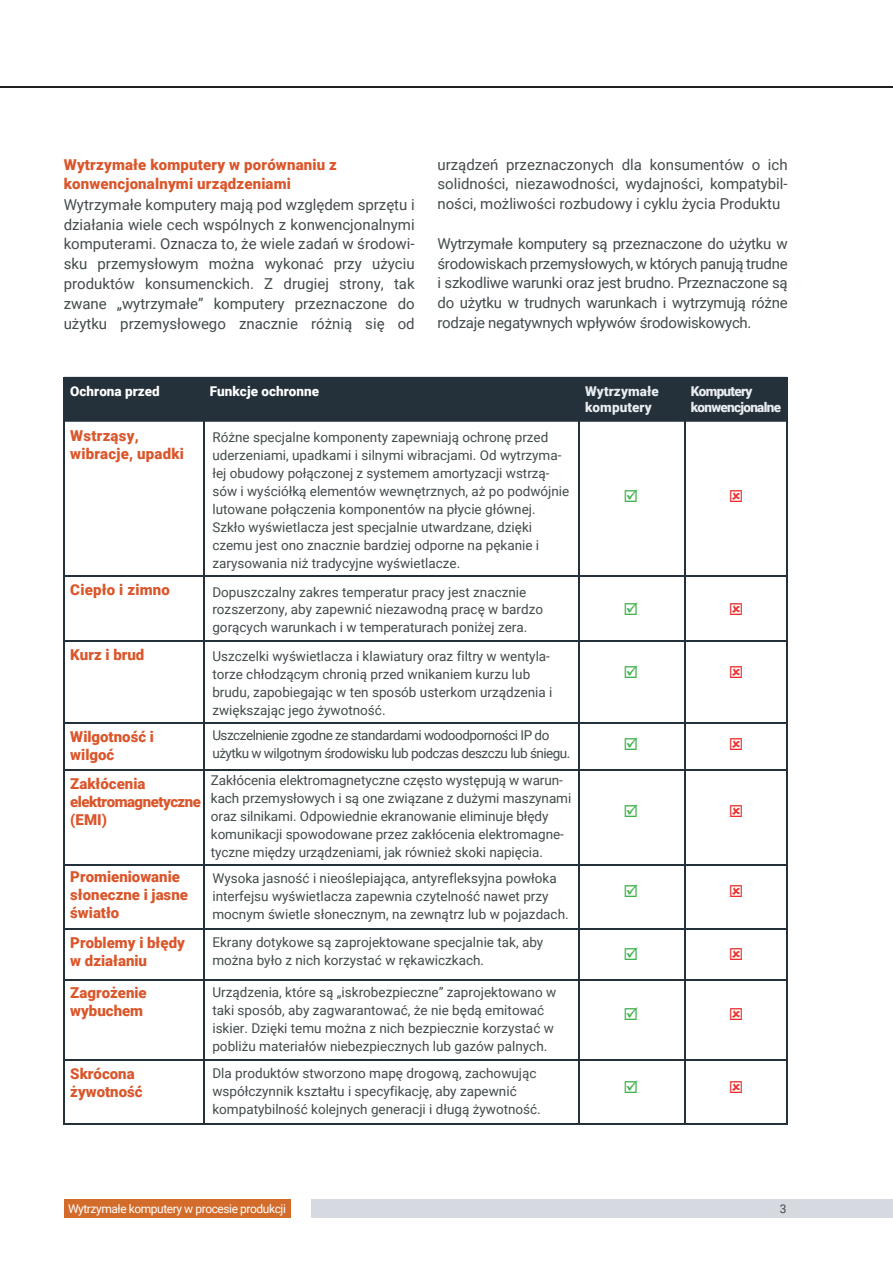
<style>
.page{position:relative;width:893px;height:1263px;background:#fff}
.page>*{position:absolute;margin:0;border:0;box-sizing:border-box;transform-origin:0 0}
.t1{font:15px/19.8px "Roboto";color:#434b4c;text-align:justify}
.t2{font:900 15px/18px "Roboto";color:#da562b}
.t3{font:900 15px/18px "Roboto";letter-spacing:-.035em;color:#da562b}
.t4{font:13.5px/18px "Roboto";color:#434b4c}
.t5{font:13.5px/18px "Roboto";letter-spacing:-.035em;color:#434b4c}
.t6{font:900 13.5px "Roboto";color:#fff}
.t7{font:900 13.5px/16.2px "Roboto";letter-spacing:-.05em;color:#eaedf0}
.t8{font:900 13.5px/16.2px "Roboto";letter-spacing:.005em;color:#eaedf0}
.t9{font:12px "Roboto";letter-spacing:-.035em;color:#fff}
.t10{font:12px "Roboto";color:#434b4c}
</style>
<div class="page">
<div style="left:312px;top:1199px;width:581px;height:18px;background:#d6d9df"></div>
<div style="left:64px;top:1199px;width:227px;height:18px;background:#d36c2b"></div>
<hr style="left:0;top:86px;width:893px;height:2px;background:#232021">
<div style="left:65px;top:377px;width:722px;height:45px;background:#24303a"></div>
<hr style="left:64px;top:377px;width:1px;height:747px;background:#24303a">
<hr style="left:203px;top:377px;width:1px;height:747px;background:#24303a">
<hr style="left:579px;top:377px;width:1px;height:747px;background:#24303a">
<hr style="left:684px;top:381px;width:1px;height:743px;background:#24303a">
<hr style="left:787px;top:377px;width:1px;height:747px;background:#24303a">
<hr style="left:64px;top:576px;width:723px;height:1px;background:#24303a">
<hr style="left:64px;top:640px;width:723px;height:1px;background:#24303a">
<hr style="left:64px;top:723px;width:723px;height:1px;background:#24303a">
<hr style="left:64px;top:769px;width:723px;height:1px;background:#24303a">
<hr style="left:64px;top:864px;width:723px;height:1px;background:#24303a">
<hr style="left:64px;top:929px;width:723px;height:1px;background:#24303a">
<hr style="left:64px;top:979px;width:723px;height:1px;background:#24303a">
<hr style="left:64px;top:1060px;width:723px;height:1px;background:#24303a">
<hr style="left:64px;top:1124px;width:723px;height:1px;background:#24303a">
<p class="t2" style="left:64px;top:154px;width:275px;line-height:19.5px">Wytrzymałe komputery w porównaniu z konwencjonalnymi urządzeniami</p>
<p class="t1" style="left:64px;top:194px;width:353px">Wytrzymałe komputery mają pod względem sprzętu i działania wiele cech wspólnych z konwencjonalnymi komputerami. Oznacza to, że wiele zadań w środowi&shy;sku przemysłowym można wykonać przy użyciu produktów konsumenckich. Z drugiej strony, tak zwane „wytrzymałe” komputery przeznaczone do użytku przemysłowego znacznie różnią się od</p>
<p class="t1" style="left:437px;top:154px;width:352px">urządzeń przeznaczonych dla konsumentów o ich solidności, niezawodności, wydajności, kompatybil&shy;ności, możliwości rozbudowy i cyklu życia Produktu</p>
<p class="t1" style="left:437px;top:233px;width:352px">Wytrzymałe komputery są przeznaczone do użytku w środowiskach przemysłowych, w których panują trudne i szkodliwe warunki oraz jest brudno. Przeznaczone są do użytku w trudnych warunkach i wytrzymują różne rodzaje negatywnych wpływów środowiskowych.</p>
<p class="t6" style="left:70px;top:381px;width:91px">Ochrona przed</p>
<p class="t6" style="left:210px;top:381px;width:111px">Funkcje ochronne</p>
<p class="t8" style="left:585px;top:382px;width:75px">Wytrzymałe komputery</p>
<p class="t7" style="left:691px;top:382px;width:92px">Komputery konwencjonalne</p>
<p class="t2" style="left:70px;top:426px;width:115px">Wstrząsy, wibracje, upadki</p>
<p class="t2" style="left:70px;top:580px;width:101px">Ciepło i zimno</p>
<p class="t2" style="left:70px;top:645px;width:76px">Kurz i brud</p>
<p class="t2" style="left:70px;top:727px;width:85px">Wilgotność i wilgoć</p>
<p class="t3" style="left:70px;top:774px;width:132px">Zakłócenia elektromagnetyczne (EMI)</p>
<p class="t2" style="left:70px;top:867px;width:119px">Promieniowanie słoneczne i jasne światło</p>
<p class="t2" style="left:70px;top:933px;width:116px">Problemy i błędy w działaniu</p>
<p class="t2" style="left:70px;top:983px;width:78px">Zagrożenie wybuchem</p>
<p class="t2" style="left:70px;top:1064px;width:74px">Skrócona żywotność</p>
<p class="t4" style="left:212px;top:427px;width:358px">Różne specjalne komponenty zapewniają ochronę przed uderzeniami, upadkami i silnymi wibracjami. Od wytrzyma&shy;łej obudowy połączonej z systemem amortyzacji wstrzą&shy;sów i wyściółką elementów wewnętrznych, aż po podwójnie lutowane połączenia komponentów na płycie głównej.<br>Szkło wyświetlacza jest specjalnie utwardzane, dzięki czemu jest ono znacznie bardziej odporne na pękanie i zarysowania niż tradycyjne wyświetlacze.</p>
<p class="t4" style="left:212px;top:582px;width:332px">Dopuszczalny zakres temperatur pracy jest znacznie rozszerzony, aby zapewnić niezawodną pracę w bardzo gorących warunkach i w temperaturach poniżej zera.</p>
<p class="t4" style="left:212px;top:647px;width:341px">Uszczelki wyświetlacza i klawiatury oraz filtry w wentyla&shy;torze chłodzącym chronią przed wnikaniem kurzu lub brudu, zapobiegając w ten sposób usterkom urządzenia i zwiększając jego żywotność.</p>
<p class="t5" style="left:212px;top:726px;width:360px">Uszczelnienie zgodne ze standardami wodoodporności IP do użytku w wilgotnym środowisku lub podczas deszczu lub śniegu.</p>
<p class="t4" style="left:211px;top:771px;width:362px">Zakłócenia elektromagnetyczne często występują w warun&shy;kach przemysłowych i są one związane z dużymi maszynami oraz silnikami. Odpowiednie ekranowanie eliminuje błędy komunikacji spowodowane przez zakłócenia elektromagne&shy;tyczne między urządzeniami, jak również skoki napięcia.</p>
<p class="t4" style="left:212px;top:869px;width:358px">Wysoka jasność i nieoślepiająca, antyrefleksyjna powłoka interfejsu wyświetlacza zapewnia czytelność nawet przy mocnym świetle słonecznym, na zewnątrz lub w pojazdach.</p>
<p class="t4" style="left:212px;top:932px;width:332px">Ekrany dotykowe są zaprojektowane specjalnie tak, aby można było z nich korzystać w rękawiczkach.</p>
<p class="t4" style="left:212px;top:983px;width:345px">Urządzenia, które są „iskrobezpieczne” zaprojektowano w taki sposób, aby zagwarantować, że nie będą emitować iskier. Dzięki temu można z nich bezpiecznie korzystać w pobliżu materiałów niebezpiecznych lub gazów palnych.</p>
<p class="t4" style="left:212px;top:1064px;width:330px">Dla produktów stworzono mapę drogową, zachowując współczynnik kształtu i specyfikację, aby zapewnić kompatybilność kolejnych generacji i długą żywotność.</p>
<p class="t9" style="left:68px;top:1200px;width:219px">Wytrzymałe komputery w procesie produkcji</p>
<p class="t10" style="left:780px;top:1200px;width:8px">3</p>
</div>
